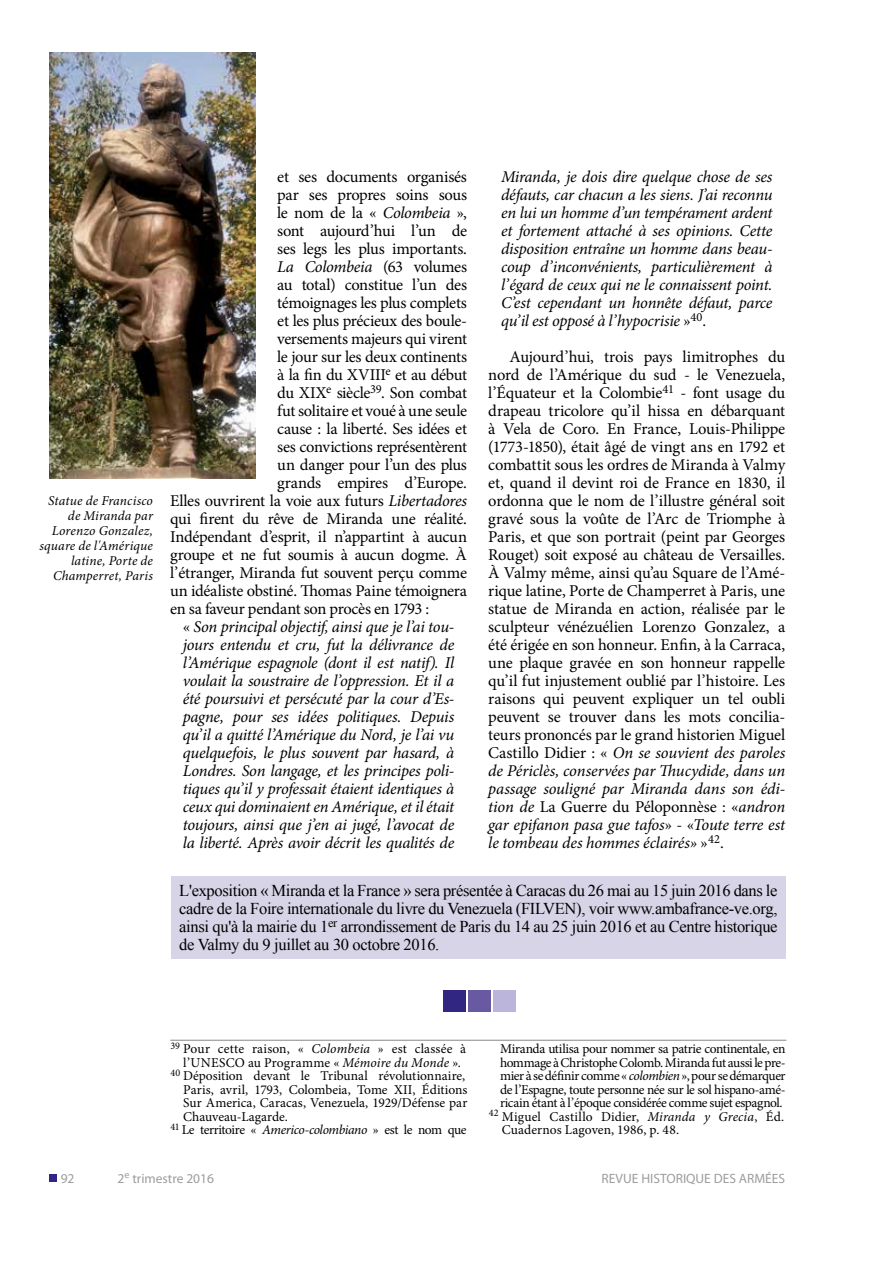
<style>
.page{position:relative;width:893px;height:1263px;background:#fff}
.page>*{position:absolute;margin:0;border:0;box-sizing:border-box;transform-origin:0 0}
.t1{font:16.5px/18px "Minion Pro";letter-spacing:-.02em;color:#000;text-align:justify}
.t2{font:italic 16.5px/18px "Minion Pro";letter-spacing:-.02em;color:#000;text-align:justify}
.t3{font:16.5px/18px "Times New Roman";letter-spacing:-.02em;color:#000;text-align:justify}
.t4{font:13.5px "Minion Pro";letter-spacing:-.015em;color:#000}
.t5{font:13.5px "Minion Pro";letter-spacing:-.035em;color:#000}
.t6{font:13.5px "Minion Pro";letter-spacing:.015em;color:#000}
.t7{font:italic 13.5px/15px "Minion Pro";letter-spacing:.01em;color:#000;text-align:right}
.t8{font:13.5px "Myriad Pro";color:#9d9d9c}
.t9{font:13.5px "Minion Pro";letter-spacing:.005em;color:#000}
.s1{font-style:italic}
.s2{font-style:normal}
</style>
<div class="page">
<img style="left:50px;top:52px;width:206px;height:427px">
<div style="left:171px;top:876px;width:614px;height:82px;background:#d6d4e6"></div>
<div style="left:50px;top:1175px;width:7px;height:7px;background:#312783"></div>
<hr style="left:170px;top:1040px;width:616px;height:1px;background:#878787">
<div style="left:443px;top:990px;width:23px;height:22px;background:#312783"></div>
<div style="left:493px;top:990px;width:23px;height:22px;background:#bcb5db"></div>
<div style="left:468px;top:990px;width:23px;height:22px;background:#6859a2"></div>
<p class="t7" style="left:40px;top:493px;width:115px">Statue de Francisco de Miranda par<br>Lorenzo Gonzalez, square de l'Amérique latine, Porte de<br>Champerret, Paris</p>
<p class="t1" style="left:277px;top:168px;width:191px">et ses documents organisés</p>
<p class="t1" style="left:277px;top:186px;width:191px">par ses propres soins sous</p>
<p class="t1" style="left:277px;top:204px;width:191px">le nom de la « <span class="s1">Colombeia</span> »,</p>
<p class="t1" style="left:277px;top:222px;width:191px">sont aujourd’hui l’un de</p>
<p class="t1" style="left:277px;top:240px;width:191px">ses legs les plus importants.</p>
<p class="t2" style="left:277px;top:258px;width:191px">La Colombeia <span class="s2">(63 volumes</span></p>
<p class="t1" style="left:277px;top:276px;width:191px">au total) constitue l’un des</p>
<p class="t1" style="left:277px;top:294px;width:191px">témoignages les plus complets</p>
<p class="t1" style="left:277px;top:312px;width:191px">et les plus précieux des boule-</p>
<p class="t1" style="left:277px;top:330px;width:191px">versements majeurs qui virent</p>
<p class="t1" style="left:277px;top:348px;width:191px">le jour sur les deux continents</p>
<p class="t1" style="left:277px;top:366px;width:191px">à la fin du XVIII<sup>e</sup> et au début</p>
<p class="t1" style="left:277px;top:384px;width:191px">du XIX<sup>e</sup> siècle<sup>39</sup>. Son combat</p>
<p class="t1" style="left:277px;top:402px;width:191px">fut solitaire et voué à une seule</p>
<p class="t1" style="left:277px;top:420px;width:191px">cause : la liberté. Ses idées et</p>
<p class="t1" style="left:277px;top:438px;width:191px">ses convictions représentèrent</p>
<p class="t1" style="left:277px;top:456px;width:191px">un danger pour l’un des plus</p>
<p class="t1" style="left:277px;top:474px;width:191px">grands empires d’Europe.</p>
<p class="t1" style="left:170px;top:492px;width:298px">Elles ouvrirent la voie aux futurs <span class="s1">Libertadores</span></p>
<p class="t1" style="left:170px;top:510px;width:298px">qui firent du rêve de Miranda une réalité.</p>
<p class="t1" style="left:170px;top:528px;width:298px">Indépendant d’esprit, il n’appartint à aucun</p>
<p class="t1" style="left:170px;top:546px;width:298px">groupe et ne fut soumis à aucun dogme. À</p>
<p class="t1" style="left:170px;top:564px;width:298px">l’étranger, Miranda fut souvent perçu comme</p>
<p class="t1" style="left:170px;top:582px;width:298px">un idéaliste obstiné. Thomas Paine témoignera</p>
<p class="t1" style="left:170px;top:600px;width:261px">en sa faveur pendant son procès en 1793 :</p>
<p class="t2" style="left:183px;top:618px;width:273px"><span class="s2">«</span> Son principal objectif, ainsi que je l’ai tou-</p>
<p class="t2" style="left:183px;top:636px;width:273px">jours entendu et cru, fut la délivrance de</p>
<p class="t2" style="left:183px;top:654px;width:273px">l’Amérique espagnole (dont il est natif). Il</p>
<p class="t2" style="left:183px;top:672px;width:273px">voulait la soustraire de l’oppression. Et il a</p>
<p class="t2" style="left:183px;top:690px;width:273px">été poursuivi et persécuté par la cour d’Es-</p>
<p class="t2" style="left:183px;top:708px;width:273px">pagne, pour ses idées politiques. Depuis</p>
<p class="t2" style="left:183px;top:726px;width:273px">qu’il a quitté l’Amérique du Nord, je l’ai vu</p>
<p class="t2" style="left:183px;top:744px;width:273px">quelquefois, le plus souvent par hasard, à</p>
<p class="t2" style="left:183px;top:762px;width:273px">Londres. Son langage, et les principes poli-</p>
<p class="t2" style="left:183px;top:780px;width:273px">tiques qu’il y professait étaient identiques à</p>
<p class="t2" style="left:183px;top:798px;width:273px">ceux qui dominaient en Amérique, et il était</p>
<p class="t2" style="left:183px;top:816px;width:273px">toujours, ainsi que j’en ai jugé, l’avocat de</p>
<p class="t2" style="left:183px;top:834px;width:273px">la liberté. Après avoir décrit les qualités de</p>
<p class="t2" style="left:501px;top:168px;width:273px">Miranda, je dois dire quelque chose de ses défauts, car chacun a les siens. J’ai reconnu en lui un homme d’un tempérament ardent et fortement attaché à ses opinions. Cette disposition entraîne un homme dans beau&shy;coup d’inconvénients, particulièrement à l’égard de ceux qui ne le connaissent point.<br>C’est cependant un honnête défaut, parce qu’il est opposé à l’hypocrisie <span class="s2">»</span><sup>40</sup><span class="s2">.</span></p>
<p class="t1" style="left:488px;top:348px;width:298px;text-indent:21px">Aujourd’hui, trois pays limitrophes du nord de l’Amérique du sud - le Venezuela, l’Équateur et la Colombie<sup>41</sup> - font usage du drapeau tricolore qu’il hissa en débarquant à Vela de Coro. En France, Louis-Philippe (1773-1850), était âgé de vingt ans en 1792 et combattit sous les ordres de Miranda à Valmy et, quand il devint roi de France en 1830, il ordonna que le nom de l’illustre général soit gravé sous la voûte de l’Arc de Triomphe à Paris, et que son portrait (peint par Georges Rouget) soit exposé au château de Versailles.<br>À Valmy même, ainsi qu’au Square de l’Amé&shy;rique latine, Porte de Champerret à Paris, une statue de Miranda en action, réalisée par le sculpteur vénézuélien Lorenzo Gonzalez, a été érigée en son honneur. Enfin, à la Carraca, une plaque gravée en son honneur rappelle qu’il fut injustement oublié par l’histoire. Les raisons qui peuvent expliquer un tel oubli peuvent se trouver dans les mots concilia&shy;teurs prononcés par le grand historien Miguel Castillo Didier : « <span class="s1">On se souvient des paroles de Périclès, conservées par Thucydide, dans un passage souligné par Miranda dans son édi&shy;tion de</span> La Guerre du Péloponnèse : «<span class="s1">andron gar epifanon pasa gue tafos</span>» - «<span class="s1">Toute terre est le tombeau des hommes éclairés»</span> »<sup>42</sup>.</p>
<p class="t3" style="left:179px;top:881px;width:600px">L'exposition « Miranda et la France » sera présentée à Caracas du 26 mai au 15 juin 2016 dans le cadre de la Foire internationale du livre du Venezuela (FILVEN), voir www.ambafrance-ve.org, ainsi qu'à la mairie du 1<sup>er</sup> arrondissement de Paris du 14 au 25 juin 2016 et au Centre historique de Valmy du 9 juillet au 30 octobre 2016.</p>
<p class="t6" style="left:170px;top:1040px;width:297px"><sup>39</sup> Pour cette raison, « <span class="s1">Colombeia</span> » est classée à</p>
<p class="t6" style="left:183px;top:1053px;width:279px">l’UNESCO au Programme « <span class="s1">Mémoire du Monde</span> ».</p>
<p class="t4" style="left:170px;top:1067px;width:296px"><sup>40</sup> Déposition devant le Tribunal révolutionnaire,</p>
<p class="t4" style="left:183px;top:1080px;width:286px">Paris, avril, 1793, Colombeia, Tome XII, Éditions</p>
<p class="t4" style="left:183px;top:1094px;width:286px">Sur America, Caracas, Venezuela, 1929/Défense par</p>
<p class="t4" style="left:183px;top:1107px;width:106px">Chauveau-Lagarde.</p>
<p class="t5" style="left:170px;top:1121px;width:298px"><sup>41</sup> Le territoire « <span class="s1">Americo-colombiano</span> » est le nom que</p>
<p class="t4" style="left:500px;top:1040px;width:287px">Miranda utilisa pour nommer sa patrie continentale, en</p>
<p class="t5" style="left:500px;top:1053px;width:287px">hommage à Christophe Colomb. Miranda fut aussi le pre-</p>
<p class="t5" style="left:500px;top:1067px;width:287px">mier à se définir comme « <span class="s1">colombien</span> », pour se démarquer</p>
<p class="t5" style="left:500px;top:1080px;width:287px">de l’Espagne, toute personne née sur le sol hispano-amé-</p>
<p class="t4" style="left:500px;top:1094px;width:284px">ricain étant à l’époque considérée comme sujet espagnol.</p>
<p class="t6" style="left:489px;top:1107px;width:297px"><sup>42</sup> Miguel Castillo Didier, <span class="s1">Miranda y Grecia</span>, Éd.</p>
<p class="t9" style="left:502px;top:1121px;width:179px">Cuadernos Lagoven, 1986, p. 48.</p>
<p class="t8" style="left:61px;top:1170px;width:15px">92</p>
<p class="t8" style="left:118px;top:1170px;width:98px">2<sup>e</sup> trimestre 2016</p>
<p class="t8" style="left:602px;top:1170px;width:185px">REVUE HISTORIQUE DES ARMÉES</p>
</div>
